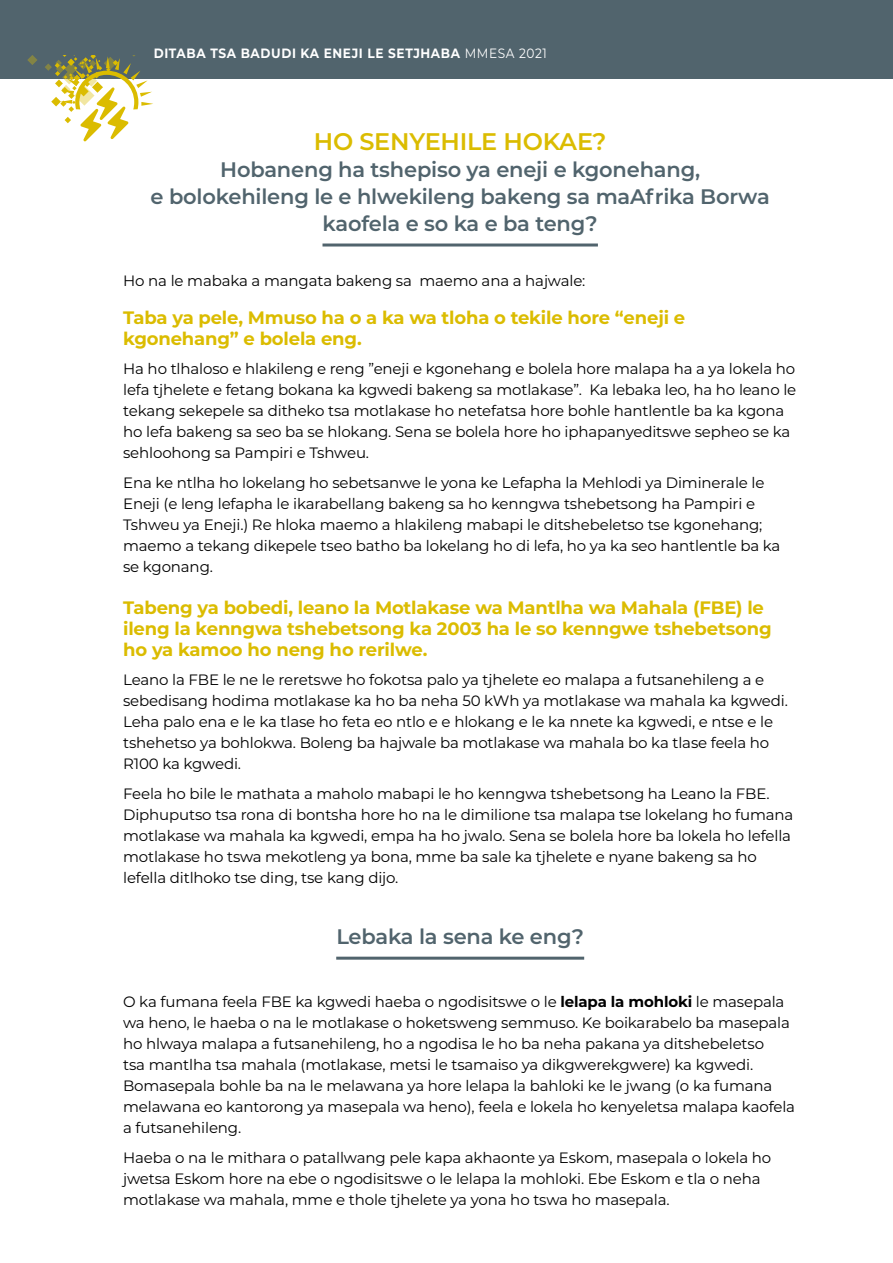
<style>
.page{position:relative;width:893px;height:1263px;background:#fff}
.page>*{position:absolute;margin:0;border:0;box-sizing:border-box;transform-origin:0 0}
.t1{font:600 24px "Montserrat";letter-spacing:-.01em;color:#dbbc00}
.t2{font:600 21px/27px "Montserrat";letter-spacing:-.01em;color:#51646d;text-align:center}
.t3{font:700 18px/21px "Montserrat";letter-spacing:-.01em;color:#dbbc00}
.t4{font:15px/21px "Montserrat";letter-spacing:-.01em;color:#000}
.t5{font:700 13.5px "Montserrat";letter-spacing:.05em;color:#fff;scale:.9 1}
.s1{font-weight:400}
.s2{font-weight:700}
</style>
<div class="page">
<div style="left:0;top:0;width:893px;height:78px;background:#51646d"></div>
<svg style="left:27px;top:55px;width:126px;height:87px"></svg>
<hr style="left:322px;top:243px;width:276px;height:3px;background:#51646d">
<hr style="left:336px;top:957px;width:248px;height:3px;background:#51646d">
<p class="t5" style="left:154px;top:44px;width:438px">DITABA TSA BADUDI KA ENEJI LE SETJHABA <span class="s1">MMESA 2021</span></p>
<h1 class="t1" style="left:314px;top:124px;width:294px">HO SENYEHILE HOKAE?</h1>
<h2 class="t2" style="left:151px;top:155px;width:621px">Hobaneng ha tshepiso ya eneji e kgonehang,<br>e bolokehileng le e hlwekileng bakeng sa maAfrika Borwa kaofela e so ka e ba teng?</h2>
<p class="t4" style="left:123px;top:269px;width:464px">Ho na le mabaka a mangata bakeng sa maemo ana a hajwale:</p>
<p class="t3" style="left:123px;top:306px;width:564px">Taba ya pele, Mmuso ha o a ka wa tloha o tekile hore “eneji e kgonehang” e bolela eng.</p>
<p class="t4" style="left:123px;top:358px;width:675px">Ha ho tlhaloso e hlakileng e reng ”eneji e kgonehang e bolela hore malapa ha a ya lokela ho lefa tjhelete e fetang bokana ka kgwedi bakeng sa motlakase”. Ka lebaka leo, ha ho leano le tekang sekepele sa ditheko tsa motlakase ho netefatsa hore bohle hantlentle ba ka kgona ho lefa bakeng sa seo ba se hlokang. Sena se bolela hore ho iphapanyeditswe sepheo se ka sehloohong sa Pampiri e Tshweu.</p>
<p class="t4" style="left:123px;top:471px;width:659px">Ena ke ntlha ho lokelang ho sebetsanwe le yona ke Lefapha la Mehlodi ya Diminerale le Eneji (e leng lefapha le ikarabellang bakeng sa ho kenngwa tshebetsong ha Pampiri e Tshweu ya Eneji.) Re hloka maemo a hlakileng mabapi le ditshebeletso tse kgonehang; maemo a tekang dikepele tseo batho ba lokelang ho di lefa, ho ya ka seo hantlentle ba ka se kgonang.</p>
<p class="t3" style="left:123px;top:596px;width:650px">Tabeng ya bobedi, leano la Motlakase wa Mantlha wa Mahala (FBE) le ileng la kenngwa tshebetsong ka 2003 ha le so kenngwe tshebetsong ho ya kamoo ho neng ho rerilwe.</p>
<p class="t4" style="left:123px;top:669px;width:666px">Leano la FBE le ne le reretswe ho fokotsa palo ya tjhelete eo malapa a futsanehileng a e sebedisang hodima motlakase ka ho ba neha 50 kWh ya motlakase wa mahala ka kgwedi.<br>Leha palo ena e le ka tlase ho feta eo ntlo e e hlokang e le ka nnete ka kgwedi, e ntse e le tshehetso ya bohlokwa. Boleng ba hajwale ba motlakase wa mahala bo ka tlase feela ho R100 ka kgwedi.</p>
<p class="t4" style="left:123px;top:782px;width:672px">Feela ho bile le mathata a maholo mabapi le ho kenngwa tshebetsong ha Leano la FBE.<br>Diphuputso tsa rona di bontsha hore ho na le dimilione tsa malapa tse lokelang ho fumana motlakase wa mahala ka kgwedi, empa ha ho jwalo. Sena se bolela hore ba lokela ho lefella motlakase ho tswa mekotleng ya bona, mme ba sale ka tjhelete e nyane bakeng sa ho lefella ditlhoko tse ding, tse kang dijo.</p>
<h2 class="t2" style="left:336px;top:922px;width:249px">Lebaka la sena ke eng?</h2>
<p class="t4" style="left:123px;top:991px;width:673px">O ka fumana feela FBE ka kgwedi haeba o ngodisitswe o le <span class="s2">lelapa la mohloki</span> le masepala wa heno, le haeba o na le motlakase o hoketsweng semmuso. Ke boikarabelo ba masepala ho hlwaya malapa a futsanehileng, ho a ngodisa le ho ba neha pakana ya ditshebeletso<br>tsa mantlha tsa mahala (motlakase, metsi le tsamaiso ya dikgwerekgwere) ka kgwedi.<br>Bomasepala bohle ba na le melawana ya hore lelapa la bahloki ke le jwang (o ka fumana melawana eo kantorong ya masepala wa heno), feela e lokela ho kenyeletsa malapa kaofela a futsanehileng.</p>
<p class="t4" style="left:123px;top:1146px;width:650px">Haeba o na le mithara o patallwang pele kapa akhaonte ya Eskom, masepala o lokela ho jwetsa Eskom hore na ebe o ngodisitswe o le lelapa la mohloki. Ebe Eskom e tla o neha motlakase wa mahala, mme e thole tjhelete ya yona ho tswa ho masepala.</p>
</div>
